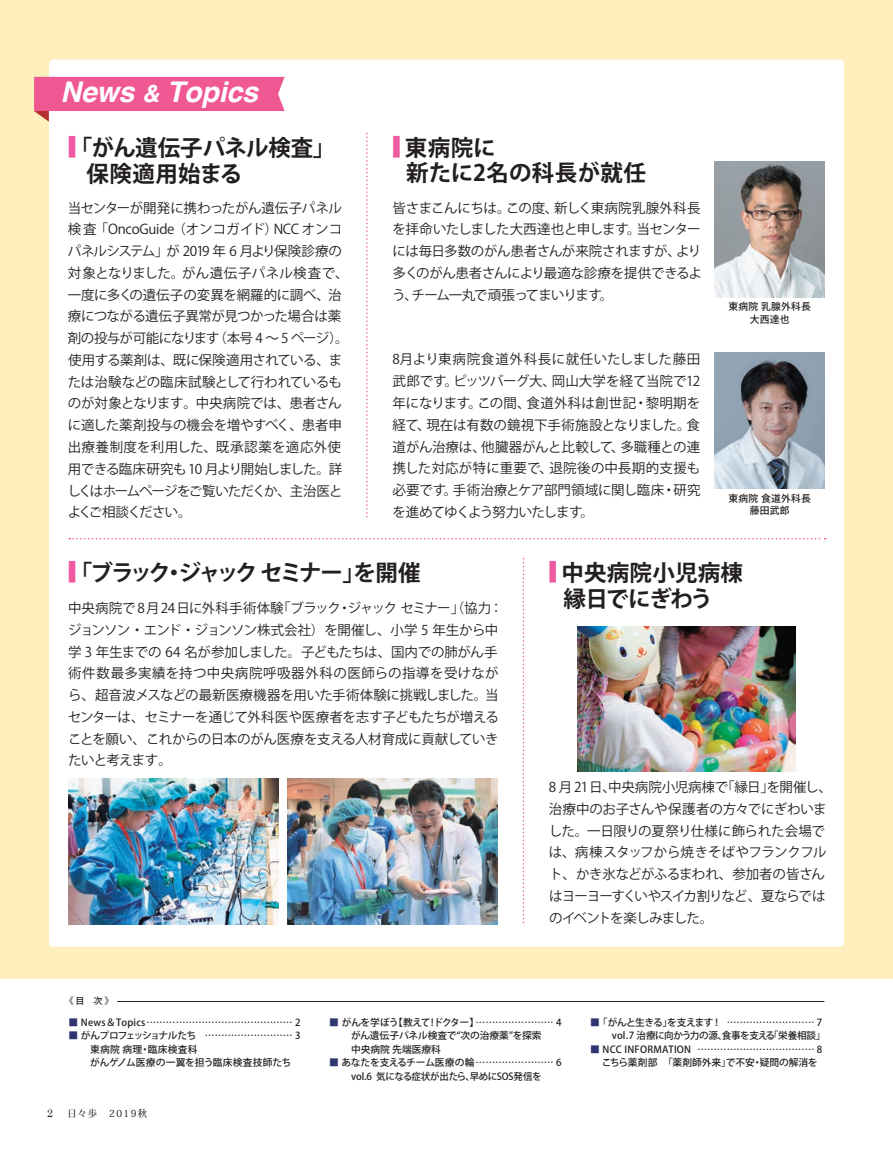
<style>
.page{position:relative;width:893px;height:1149px;background:#fff}
.page>*{position:absolute;margin:0;border:0;box-sizing:border-box;transform-origin:0 0}
.t1{font:italic 700 28.5px "Helvetica";letter-spacing:-.005em;color:#fff}
.t2{font:700 22.5px/26.2px "Koz Go Pro";color:#231f20}
.t3{font:700 22.5px "Koz Go Pro";letter-spacing:-.13em;color:#231f20}
.t4{font:700 22.5px/25.5px "Koz Go Pro";letter-spacing:.02em;color:#231f20}
.t5{font:13.5px/21.8px "Koz Go Pro";letter-spacing:-.025em;color:#231f20}
.t6{font:11.1px "Century";color:#231f20;scale:.95 1}
.t7{font:500 9.75px/13.5px "Koz Go Pro";letter-spacing:-.01em;color:#231f20}
.t8{font:500 9.75px/12.8px "Koz Go Pro";letter-spacing:.025em;color:#231f20;text-align:center}
.t9{font:500 9.75px/13.5px "Koz Go Pro";letter-spacing:-.04em;color:#231f20}
.t10{font:500 9.75px "Koz Min Pro";letter-spacing:.15em;color:#231f20;scale:.95 1}
.t11{font:500 9px "Koz Go Pro";color:#231f20}
.s1{font-size:24px}
.s2{font-weight:500;font-size:27px;color:#ef59a1}
.s3{color:#2f3570}
</style>
<div class="page">
<div style="left:0;top:0;width:893px;height:977px;background:#feefbc"></div>
<div style="left:49px;top:60px;width:795px;height:886px;background:#fff;border-radius:4px"></div>
<hr style="left:118px;top:1000px;width:706px;height:1px;background:#231f20">
<svg style="left:34px;top:77px;width:251px;height:45px"></svg>
<svg style="left:69px;top:538px;width:757px;height:1px"></svg>
<svg style="left:366px;top:133px;width:2px;height:385px"></svg>
<svg style="left:523px;top:558px;width:1px;height:366px"></svg>
<img style="left:714px;top:161px;width:111px;height:136px">
<img style="left:714px;top:352px;width:111px;height:136px">
<img style="left:578px;top:626px;width:218px;height:145px">
<img style="left:68px;top:778px;width:211px;height:146px">
<img style="left:287px;top:778px;width:211px;height:146px">
<h1 class="t1" style="left:61px;top:69px;width:199px">News <span class="s1">&amp;</span> Topics</h1>
<h2 class="t2" style="left:86px;top:135px;width:250px;text-indent:-18px"><span class="s2">■</span>「がん遺伝子パネル検査」保険適用始まる</h2>
<p class="t5" style="left:68px;top:197px;width:282px">当センターが開発に携わったがん遺伝子パネル検査「OncoGuide（オンコガイド）NCC オンコパネルシステム」が 2019 年 6 月より保険診療の対象となりました。がん遺伝子パネル検査で、一度に多くの遺伝子の変異を網羅的に調べ、治療につながる遺伝子異常が見つかった場合は薬剤の投与が可能になります（本号 4 ～ 5 ページ）。使用する薬剤は、既に保険適用されている、または治験などの臨床試験として行われているものが対象となります。中央病院では、患者さんに適した薬剤投与の機会を増やすべく、患者申出療養制度を利用した、既承認薬を適応外使用できる臨床研究も 10 月より開始しました。詳しくはホームページをご覧いただくか、主治医とよくご相談ください。</p>
<h2 class="t4" style="left:406px;top:136px;width:241px;text-indent:-14px"><span class="s2">■</span> 東病院に<br>新たに2名の科長が就任</h2>
<p class="t5" style="left:392px;top:197px;width:311px;text-align:justify">皆さまこんにちは。この度、新しく東病院乳腺外科長を拝命いたしました大西達也と申します。当センターには毎日多数のがん患者さんが来院されますが、より多くのがん患者さんにより最適な診療を提供できるよう、チーム一丸で頑張ってまいります。</p>
<p class="t5" style="left:392px;top:349px;width:310px;text-align:justify">8月より東病院食道外科長に就任いたしました藤田武郎です。ピッツバーグ大、岡山大学を経て当院で12年になります。この間、食道外科は創世記・黎明期を経て、現在は有数の鏡視下手術施設となりました。食道がん治療は、他臓器がんと比較して、多職種との連携した対応が特に重要で、退院後の中長期的支援も必要です。手術治療とケア部門領域に関し臨床・研究を進めてゆくよう努力いたします。</p>
<p class="t8" style="left:729px;top:300px;width:84px">東病院 乳腺外科長大西達也</p>
<p class="t8" style="left:729px;top:492px;width:84px">東病院 食道外科長藤田武郎</p>
<h2 class="t3" style="left:68px;top:558px;width:354px"><span class="s2">■</span>「ブラック・ジャック セミナー」を開催</h2>
<p class="t5" style="left:68px;top:597px;width:437px">中央病院で 8月24日に外科手術体験「ブラック・ジャック セミナー」（協力：ジョンソン・エンド・ジョンソン株式会社）を開催し、小学 5 年生から中学 3 年生までの 64 名が参加しました。子どもたちは、国内での肺がん手術件数最多実績を持つ中央病院呼吸器外科の医師らの指導を受けながら、超音波メスなどの最新医療機器を用いた手術体験に挑戦しました。当センターは、セミナーを通じて外科医や医療者を志す子どもたちが増えることを願い、これからの日本のがん医療を支える人材育成に貢献していきたいと考えます。</p>
<h2 class="t2" style="left:564px;top:560px;width:181px;text-indent:-15px"><span class="s2">■</span> 中央病院小児病棟縁日でにぎわう</h2>
<p class="t5" style="left:549px;top:776px;width:285px">8 月 21日、中央病院小児病棟で「縁日」を開催し、治療中のお子さんや保護者の方々でにぎわいました。一日限りの夏祭り仕様に飾られた会場では、病棟スタッフから焼きそばやフランクフルト、かき氷などがふるまわれ、参加者の皆さんはヨーヨーすくいやスイカ割りなど、夏ならではのイベントを楽しみました。</p>
<p class="t11" style="left:65px;top:994px;width:50px">《目 次》</p>
<p class="t8" style="left:68px;top:1015px;width:234px"><span class="s3">■</span> News＆Topics……………………………………… 2</p>
<p class="t7" style="left:90px;top:1028px;width:212px;text-indent:-22px"><span class="s3">■</span> がんプロフェッショナルたち ……………………… 3東病院 病理・臨床検査科<br>がんゲノム医療の一翼を担う臨床検査技師たち</p>
<p class="t6" style="left:47px;top:1103px;width:8px">2</p>
<p class="t10" style="left:68px;top:1106px;width:85px">日々歩　2019秋</p>
<p class="t7" style="left:351px;top:1015px;width:212px;text-indent:-22px"><span class="s3">■</span> がんを学ぼう【教えて！ドクター】…………………… 4がん遺伝子パネル検査で“次の治療薬”を探索<br>中央病院 先端医療科</p>
<p class="t7" style="left:329px;top:1055px;width:234px;text-align:center"><span class="s3">■</span> あなたを支えるチーム医療の輪…………………… 6 vol.6 気になる症状が出たら、早めにSOS発信を</p>
<p class="t9" style="left:612px;top:1015px;width:215px;text-indent:-22px"><span class="s3">■</span>「がんと生きる」を支えます！ ……………………… 7 vol.7 治療に向かう力の源、食事を支える「栄養相談」</p>
<p class="t7" style="left:590px;top:1042px;width:234px"><span class="s3">■</span> NCC INFORMATION ……………………………… 8　 こちら薬剤部　「薬剤師外来」で不安・疑問の解消を</p>
</div>
